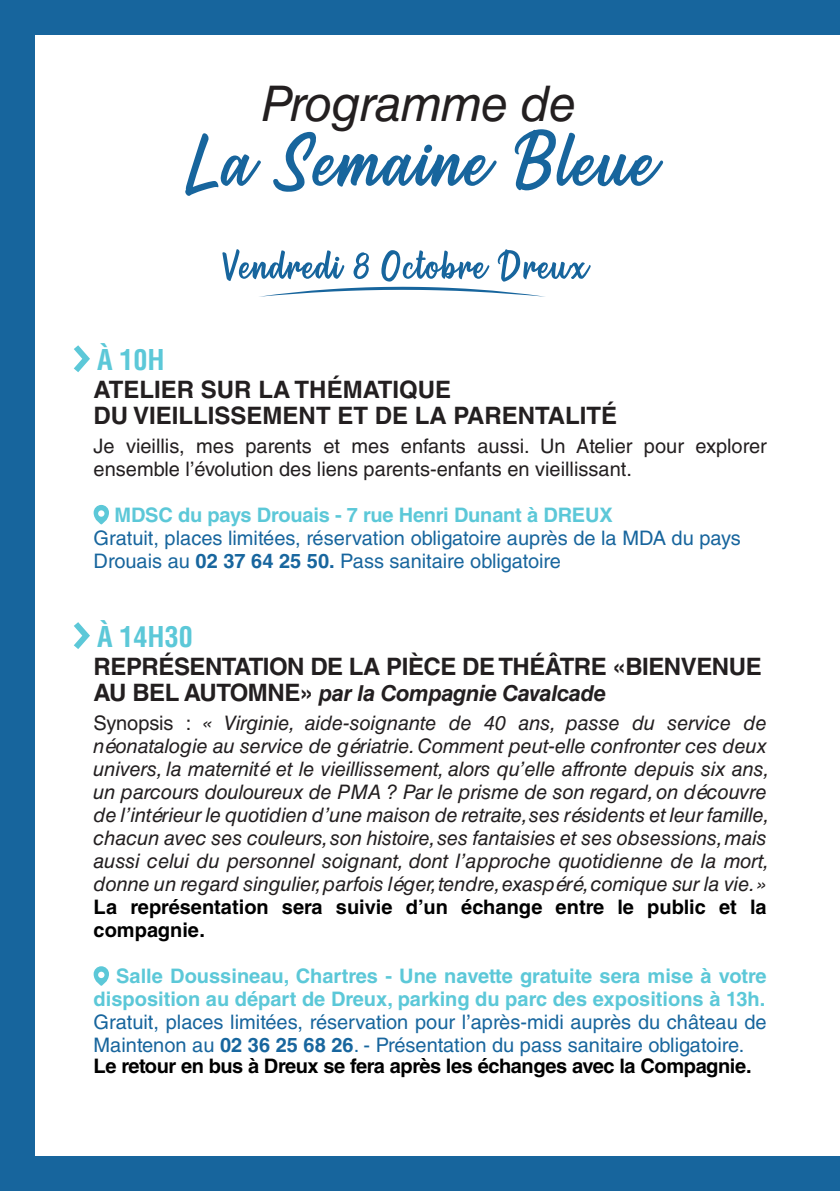
<style>
.page{position:relative;width:840px;height:1191px;background:#fff}
.page>*{position:absolute;margin:0;border:0;box-sizing:border-box;transform-origin:0 0}
.t1{font:italic 93.6px "Westhouse";letter-spacing:.03em;color:#17659d}
.t2{font:50px "Westhouse";letter-spacing:.03em;color:#17659d}
.t3{font:italic 49.2px "Helvetica LT Std";letter-spacing:-.02em;color:#231f20}
.t4{font:700 condensed 28px "Helvetica LT Std";color:#5cc8d8}
.t5{font:700 24px/26px "Helvetica LT Std";color:#231f20}
.t6{font:700 24px "Helvetica LT Std";letter-spacing:-.02em;color:#231f20}
.t7{font:italic 700 22px "Helvetica LT Std";letter-spacing:-.02em;color:#231f20}
.t8{font:italic 20px/23px "Helvetica LT Std";letter-spacing:-.005em;color:#231f20}
.t9{font:20px/23px "Helvetica LT Std";color:#18669e}
.t10{font:20px/23px "Helvetica LT Std";color:#17659d}
.t11{font:700 20px/23px "Helvetica LT Std";letter-spacing:-.01em;color:#000}
.t12{font:20px/23px "Helvetica LT Std";color:#231f20}
.t13{font:700 20px/23px "Helvetica LT Std";color:#5cc8d8;text-align:right}
.s1{font-weight:700;color:#5cc8d8}
.s2{color:#17659d}
.s3{font-weight:700}
.s4{font-style:normal;font-size:24px}
.s5{font-style:normal}
.s6{color:#18669e}
.s7{font-weight:700;color:#18669e}
</style>
<div class="page">
<div style="left:0;top:0;width:34px;height:1191px;background:#17659d"></div>
<div style="left:0;top:0;width:839px;height:34px;background:#17659d"></div>
<div style="left:0;top:1157px;width:839px;height:34px;background:#17659d"></div>
<svg style="left:74px;top:345px;width:16px;height:27px"></svg>
<svg style="left:94px;top:505px;width:15px;height:19px"></svg>
<svg style="left:74px;top:622px;width:16px;height:27px"></svg>
<svg style="left:94px;top:966px;width:15px;height:19px"></svg>
<svg style="left:259px;top:287px;width:286px;height:10px"></svg>
<h3 class="t3" style="left:261px;top:75px;width:317px">Programme de</h3>
<h1 class="t1" style="left:186px;top:118px;width:466px">La Semaine Bleue</h1>
<h2 class="t2" style="left:223px;top:243px;width:365px">Vendredi 8 Octobre Dreux</h2>
<h3 class="t4" style="left:97px;top:342px;width:69px">À 10H</h3>
<p class="t5" style="left:94px;top:376px;width:524px">ATELIER SUR LA THÉMATIQUE<br>DU VIEILLISSEMENT ET DE LA PARENTALITÉ</p>
<p class="t12" style="left:94px;top:434px;width:674px">Je vieillis, mes parents et mes enfants aussi. Un Atelier pour explorer ensemble l’évolution des liens parents-enfants en vieillissant.</p>
<p class="t9" style="left:94px;top:503px;width:648px;text-indent:21px"><span class="s1">MDSC du pays Drouais - 7 rue Henri Dunant à DREUX<br></span>Gratuit, places limitées, réservation obligatoire <span class="s2">auprès de la MDA du pays<br>Drouais</span> au <span class="s3">02 37 64 25 50.</span> Pass sanitaire obligatoire</p>
<h3 class="t4" style="left:97px;top:619px;width:97px">À 14H30</h3>
<p class="t6" style="left:94px;top:652px;width:669px">REPRÉSENTATION DE LA PIÈCE DE THÉÂTRE «BIENVENUE</p>
<p class="t7" style="left:94px;top:680px;width:513px"><span class="s4">AU BEL AUTOMNE»</span> par la Compagnie Cavalcade</p>
<p class="t8" style="left:94px;top:711px;width:676px"><span class="s5">Synopsis :</span> « Virginie, aide-soignante de 40 ans, passe du service de néonatalogie au service de gériatrie. Comment peut-elle confronter ces deux univers, la maternité et le vieillissement, alors qu’elle affronte depuis six ans, un parcours douloureux de PMA ? Par le prisme de son regard, on découvre de l’intérieur le quotidien d’une maison de retraite, ses résidents et leur famille, chacun avec ses couleurs, son histoire, ses fantaisies et ses obsessions, mais aussi celui du personnel soignant, dont l’approche quotidienne de la mort, donne un regard singulier, parfois léger, tendre, exaspéré, comique sur la vie. »</p>
<p class="t11" style="left:94px;top:895px;width:674px">La représentation sera suivie d’un échange entre le public et la compagnie.</p>
<p class="t13" style="left:94px;top:964px;width:674px">Salle Doussineau, Chartres - Une navette gratuite sera mise à votre disposition au départ de Dreux, parking du parc des expositions à 13h.</p>
<p class="t10" style="left:94px;top:1010px;width:674px">Gratuit, places limitées, réservation pour l’après-midi auprès du château de<br>Maintenon <span class="s6">au</span> <span class="s7">02 36 25 68 26</span><span class="s6">.</span> - Présentation du pass sanitaire obligatoire.</p>
<p class="t11" style="left:94px;top:1054px;width:659px">Le retour en bus à Dreux se fera après les échanges avec la Compagnie.</p>
</div>
